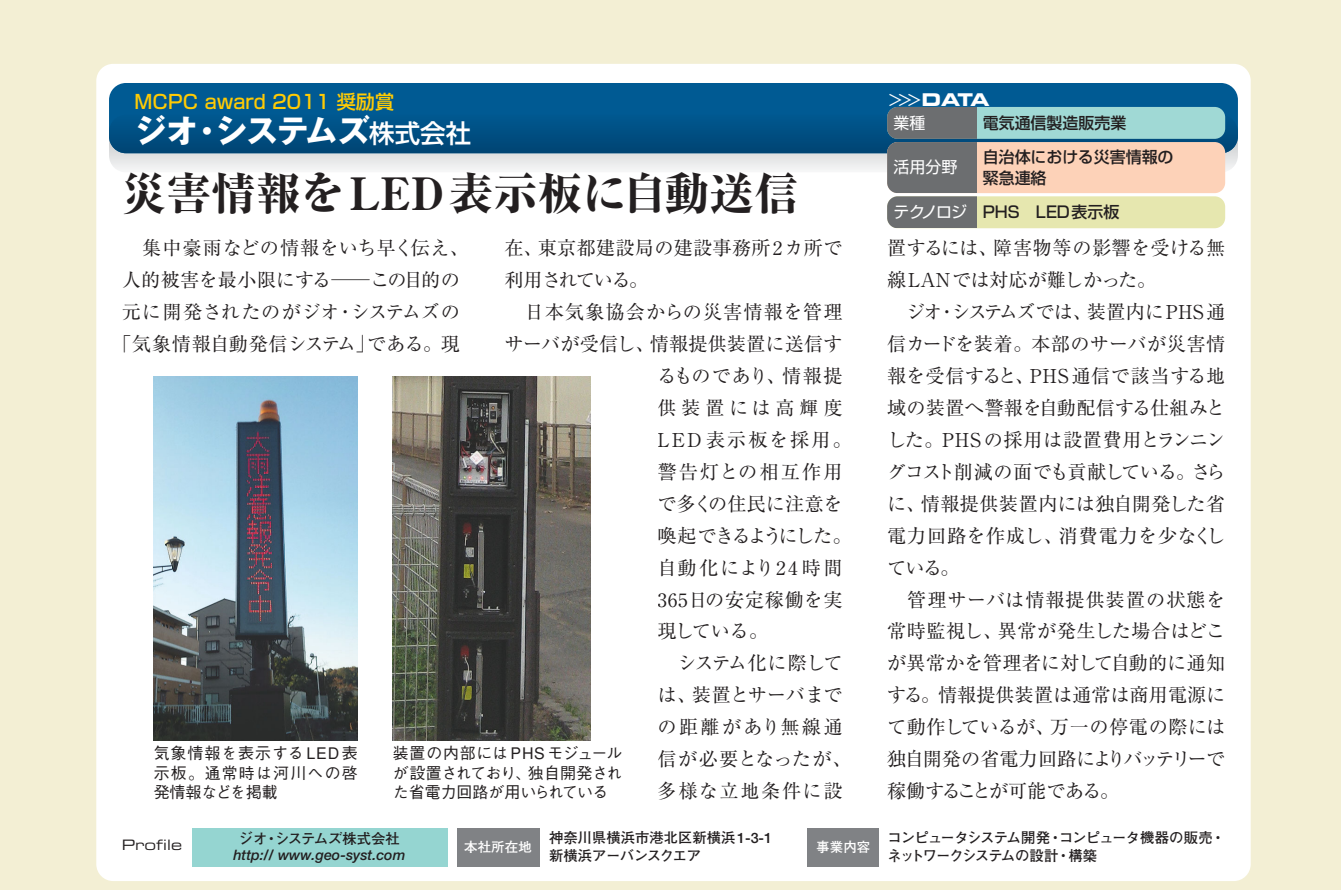
<style>
.page{position:relative;width:1341px;height:890px;background:#fff}
.page>*{position:absolute;margin:0;border:0;box-sizing:border-box;transform-origin:0 0}
.t1{font:800 44.55px "Ryumin";color:#231f20}
.t2{font:700 31.95px "Gothic MB101";letter-spacing:-.025em;color:#fff}
.t3{font:19.12px/31.9px "Ryumin";letter-spacing:.015em;color:#231f20}
.t4{font:19.12px "Ryumin";letter-spacing:.115em;color:#231f20}
.t5{font:19.12px "Ryumin";letter-spacing:.035em;color:#231f20}
.t6{font:19.12px "Ryumin";letter-spacing:.06em;color:#231f20}
.t7{font:500 19.12px "Shin Go";color:#ffcb04}
.t8{font:19.12px "Ryumin";letter-spacing:-.125em;color:#231f20}
.t9{font:19.12px "Ryumin";letter-spacing:.04em;color:#231f20}
.t10{font:19.12px "Ryumin";letter-spacing:.055em;color:#231f20}
.t11{font:19.12px "Ryumin";letter-spacing:.095em;color:#231f20}
.t12{font:19.12px "Ryumin";letter-spacing:-.025em;color:#231f20}
.t13{font:19.12px "Ryumin";letter-spacing:-.06em;color:#231f20}
.t14{font:19.12px "Ryumin";letter-spacing:.125em;color:#231f20}
.t15{font:19.12px "Ryumin";letter-spacing:.09em;color:#231f20}
.t16{font:19.12px "Ryumin";letter-spacing:.25em;color:#231f20}
.t17{font:17.55px "Eurostile Bold Extended Two";color:#fff}
.t18{font:500 15.97px/19.1px "Gothic BBB";letter-spacing:.005em;color:#231f20;text-align:justify}
.t19{font:500 15.97px/20.7px "Shin Go";color:#231f20}
.t20{font:15.97px "Shin Go";color:#fff}
.t21{font:700 14.4px/17.6px "Futo Go B101";color:#231f20}
.t22{font:700 14.4px/17.6px "Futo Go B101";letter-spacing:-.065em;color:#231f20}
.t23{font:italic 500 14.4px "Helvetica Neue";color:#231f20}
.t24{font:14.4px "Eurostile Extended Two";color:#231f20}
.t25{font:700 13.5px "Futo Go B101";color:#fff}
.s1{font-family:"Shin Go";font-size:15.97px}
.s2{font-family:"Shin Go";font-weight:500;font-size:25.43px}
.s3{font-weight:400;color:#fff}
</style>
<div class="page">
<div style="left:1px;top:0;width:1340px;height:889px;background:#f3efd4"></div>
<div style="left:96px;top:64px;width:1155px;height:816px;background:#fff;border-radius:17px"></div>
<div style="left:192px;top:828px;width:255px;height:38px;background:#95d5d1"></div>
<div style="left:457px;top:828px;width:83px;height:38px;background:#808285"></div>
<div style="left:807px;top:828px;width:72px;height:38px;background:#808285"></div>
<svg style="left:109px;top:115px;width:1129px;height:57px"></svg>
<div style="left:109px;top:83px;width:1129px;height:70px;background:#005a93;border-radius:17px"></div>
<div style="left:109px;top:115px;width:1129px;height:38px;background:linear-gradient(to bottom,#005890,#004574);border-radius:17px"></div>
<div style="left:887px;top:107px;width:338px;height:32px;background:#a0d9d5;border-radius:11px"></div>
<div style="left:887px;top:107px;width:89px;height:32px;background:#6c6e70"></div>
<div style="left:887px;top:142px;width:338px;height:51px;background:#fdd2b8;border-radius:11px"></div>
<div style="left:887px;top:142px;width:89px;height:51px;background:#6c6e70"></div>
<div style="left:887px;top:196px;width:338px;height:32px;background:#e6e7af;border-radius:11px"></div>
<div style="left:887px;top:196px;width:89px;height:32px;background:#6c6e70"></div>
<img style="left:154px;top:376px;width:204px;height:364px">
<img style="left:393px;top:376px;width:198px;height:364px">
<p class="t7" style="left:135px;top:95px;width:261px">MCPC award 2011 奨励賞</p>
<p class="t17" style="left:887px;top:94px;width:104px"><span class="s1">＞＞＞</span>DATA</p>
<h2 class="t2" style="left:135px;top:118px;width:338px">ジオ・システムズ<span class="s2">株式会社</span></h2>
<p class="t20" style="left:894px;top:117px;width:33px">業種</p>
<p class="t19" style="left:983px;top:114px;width:145px">電気通信製造販売業</p>
<p class="t20" style="left:894px;top:161px;width:65px">活用分野</p>
<p class="t19" style="left:983px;top:148px;width:192px">自治体における災害情報の緊急連絡</p>
<p class="t19" style="left:894px;top:203px;width:227px"><span class="s3">テクノロジ</span> PHS LED表示板</p>
<h1 class="t1" style="left:122px;top:177px;width:678px">災害情報をLED表示板に自動送信</h1>
<p class="t3" style="left:504px;top:235px;width:340px">在、東京都建設局の建設事務所2カ所で利用されている。</p>
<p class="t6" style="left:525px;top:305px;width:319px">日本気象協会からの災害情報を管理</p>
<p class="t3" style="left:504px;top:330px;width:340px">サーバが受信し、情報提供装置に送信す</p>
<p class="t10" style="left:658px;top:369px;width:186px">るものであり、情報提</p>
<p class="t16" style="left:658px;top:401px;width:186px">供装置には高輝度</p>
<p class="t4" style="left:658px;top:433px;width:196px">LED表示板を採用。</p>
<p class="t4" style="left:658px;top:465px;width:186px">警告灯との相互作用</p>
<p class="t3" style="left:658px;top:490px;width:186px">で多くの住民に注意を</p>
<p class="t8" style="left:658px;top:528px;width:196px">喚起できるようにした。</p>
<p class="t11" style="left:658px;top:560px;width:186px">自動化により24 時間</p>
<p class="t9" style="left:658px;top:592px;width:186px">365日の安定稼働を実</p>
<p class="t3" style="left:658px;top:617px;width:112px">現している。</p>
<p class="t13" style="left:677px;top:656px;width:167px">システム化に際して</p>
<p class="t12" style="left:658px;top:688px;width:186px">は、装置とサーバまで</p>
<p class="t14" style="left:658px;top:720px;width:186px">の距離があり無線通</p>
<p class="t3" style="left:658px;top:745px;width:196px">信が必要となったが、</p>
<p class="t15" style="left:658px;top:783px;width:186px">多様な立地条件に設</p>
<p class="t3" style="left:142px;top:235px;width:329px">集中豪雨などの情報をいち早く伝え、</p>
<p class="t3" style="left:122px;top:266px;width:340px">人的被害を最小限にする─この目的の</p>
<p class="t5" style="left:122px;top:305px;width:340px">元に開発されたのがジオ・システムズの</p>
<p class="t3" style="left:112px;top:330px;width:349px">「気象情報自動発信システム」である。現</p>
<p class="t18" style="left:154px;top:745px;width:206px">気象情報を表示するLED表示板。通常時は河川への啓発情報などを掲載</p>
<p class="t18" style="left:393px;top:745px;width:231px">装置の内部にはPHSモジュールが設置されており、独自開発された省電力回路が用いられている</p>
<p class="t3" style="left:887px;top:235px;width:340px">置するには、障害物等の影響を受ける無線LANでは対応が難しかった。</p>
<p class="t3" style="left:887px;top:298px;width:340px;text-align:justify;text-indent:19px">ジオ・システムズでは、装置内にPHS通信カードを装着。本部のサーバが災害情報を受信すると、PHS通信で該当する地域の装置へ警報を自動配信する仕組みとした。PHSの採用は設置費用とランニングコスト削減の面でも貢献している。さらに、情報提供装置内には独自開発した省電力回路を作成し、消費電力を少なくしている。</p>
<p class="t3" style="left:887px;top:585px;width:340px;text-align:justify;text-indent:20px">管理サーバは情報提供装置の状態を常時監視し、異常が発生した場合はどこが異常かを管理者に対して自動的に通知する。情報提供装置は通常は商用電源にて動作しているが、万一の停電の際には独自開発の省電力回路によりバッテリーで稼働することが可能である。</p>
<p class="t24" style="left:122px;top:839px;width:62px">Profile</p>
<p class="t25" style="left:464px;top:841px;width:69px">本社所在地</p>
<p class="t21" style="left:549px;top:830px;width:225px">神奈川県横浜市港北区新横浜1-3-1新横浜アーバンスクエア</p>
<p class="t25" style="left:816px;top:841px;width:56px">事業内容</p>
<p class="t22" style="left:888px;top:830px;width:339px">コンピュータシステム開発・コンピュータ機器の販売・ネットワークシステムの設計・構築</p>
<p class="t21" style="left:239px;top:831px;width:162px">ジオ・システムズ株式会社</p>
<p class="t23" style="left:233px;top:849px;width:174px">http:// www.geo-syst.com</p>
</div>
